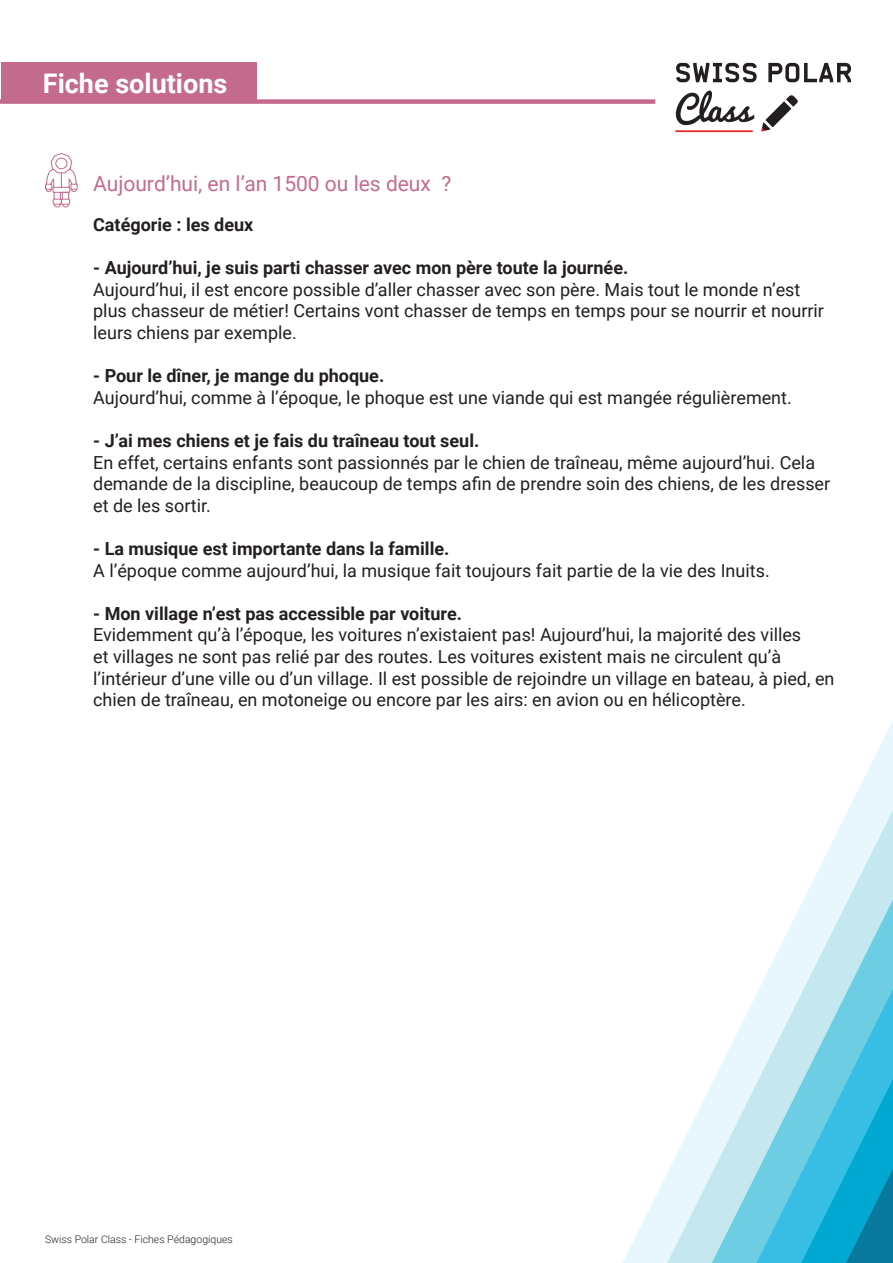
<style>
.page{position:relative;width:893px;height:1263px;background:#fff}
.page>*{position:absolute;margin:0;border:0;box-sizing:border-box;transform-origin:0 0}
.t1{font:700 27px "Roboto";color:#fff}
.t2{font:21px "Roboto";color:#c46b8d}
.t3{font:18px/21.6px "Roboto";color:#231f20}
.t4{font:700 18px "Roboto";color:#231f20}
.t5{font:300 10.5px "Roboto";color:#231f20}
</style>
<div class="page">
<svg style="left:623px;top:721px;width:270px;height:542px"></svg>
<svg style="left:630px;top:870px;width:263px;height:393px"></svg>
<svg style="left:665px;top:953px;width:228px;height:310px"></svg>
<div style="left:1px;top:62px;width:255px;height:41px;background:#c46b8d"></div>
<div style="left:0;top:99px;width:655px;height:5px;background:#c46b8d"></div>
<svg style="left:676px;top:63px;width:81px;height:19px"></svg>
<svg style="left:768px;top:63px;width:83px;height:19px"></svg>
<hr style="left:675px;top:130px;width:78px;height:2px;background:#eb2a2e">
<svg style="left:761px;top:95px;width:37px;height:36px"></svg>
<svg style="left:676px;top:91px;width:78px;height:34px"></svg>
<svg style="left:45px;top:153px;width:33px;height:54px"></svg>
<p class="t1" style="left:43px;top:64px;width:186px">Fiche solutions</p>
<p class="t2" style="left:93px;top:169px;width:360px">Aujourd’hui, en l’an 1500 ou les deux ?</p>
<p class="t4" style="left:93px;top:212px;width:162px">Catégorie : les deux</p>
<p class="t4" style="left:93px;top:255px;width:537px">- Aujourd’hui, je suis parti chasser avec mon père toute la journée.</p>
<p class="t3" style="left:93px;top:278px;width:732px">Aujourd’hui, il est encore possible d’aller chasser avec son père. Mais tout le monde n’est plus chasseur de métier! Certains vont chasser de temps en temps pour se nourrir et nourrir leurs chiens par exemple.</p>
<p class="t4" style="left:93px;top:363px;width:293px">- Pour le dîner, je mange du phoque.</p>
<p class="t3" style="left:93px;top:386px;width:700px">Aujourd’hui, comme à l’époque, le phoque est une viande qui est mangée régulièrement.</p>
<p class="t4" style="left:93px;top:428px;width:388px">- J’ai mes chiens et je fais du traîneau tout seul.</p>
<p class="t3" style="left:93px;top:451px;width:738px">En effet, certains enfants sont passionnés par le chien de traîneau, même aujourd’hui. Cela demande de la discipline, beaucoup de temps afin de prendre soin des chiens, de les dresser et de les sortir.</p>
<p class="t4" style="left:93px;top:536px;width:358px">- La musique est importante dans la famille.</p>
<p class="t3" style="left:93px;top:559px;width:678px">A l’époque comme aujourd’hui, la musique fait toujours fait partie de la vie des Inuits.</p>
<p class="t4" style="left:93px;top:601px;width:370px">- Mon village n’est pas accessible par voiture.</p>
<p class="t3" style="left:93px;top:624px;width:743px">Evidemment qu’à l’époque, les voitures n’existaient pas! Aujourd’hui, la majorité des villes<br>et villages ne sont pas relié par des routes. Les voitures existent mais ne circulent qu’à l’intérieur d’une ville ou d’un village. Il est possible de rejoindre un village en bateau, à pied, en chien de traîneau, en motoneige ou encore par les airs: en avion ou en hélicoptère.</p>
<p class="t5" style="left:45px;top:1232px;width:189px">Swiss Polar Class - Fiches Pédagogiques</p>
</div>
